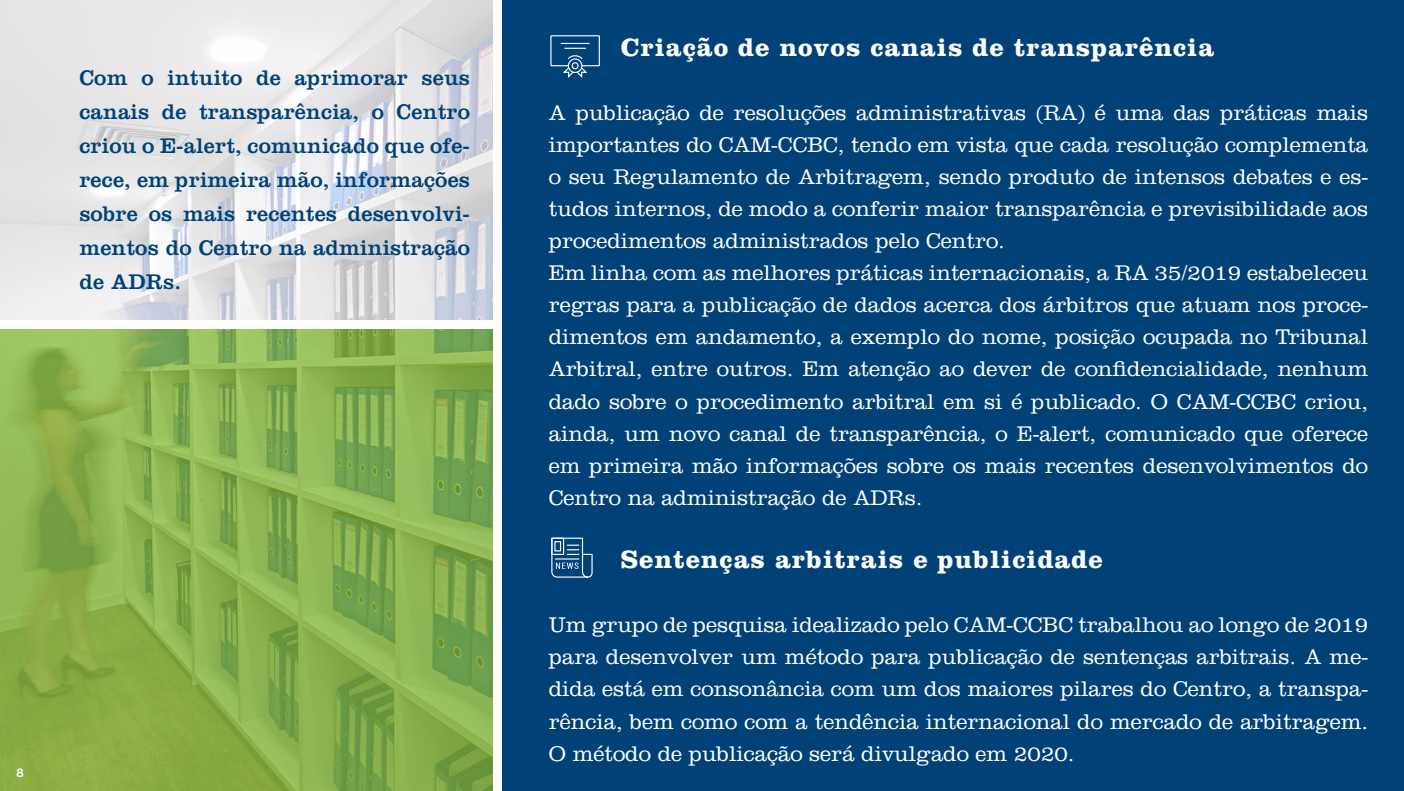
<style>
.page{position:relative;width:1404px;height:791px;background:#fff}
.page>*{position:absolute;margin:0;border:0;box-sizing:border-box;transform-origin:0 0}
.t1{font:700 26px "Clarendon";letter-spacing:.04em;color:#fff}
.t2{font:300 22px/32px "Clarendon";color:#fff}
.t3{font:22px/34px "Clarendon";letter-spacing:.01em;color:#004278;text-align:justify}
.t4{font:500 13px "Locator";color:#fff}
</style>
<div class="page">
<div style="left:497px;top:0;width:906px;height:791px;background:#004278"></div>
<img style="left:0;top:0;width:492px;height:791px">
<div style="left:0;top:320px;width:500px;height:9px;background:#fff"></div>
<div style="left:492px;top:0;width:9px;height:791px;background:#fff"></div>
<div style="left:550px;top:35px;width:50px;height:31px;border:1px solid #fff"></div>
<div style="left:567px;top:58px;width:15px;height:15px;border:1px solid #fff;border-radius:50%"></div>
<div style="left:571px;top:62px;width:7px;height:7px;border:1px solid #fff;border-radius:50%"></div>
<svg style="left:567px;top:55px;width:16px;height:5px"></svg>
<svg style="left:561px;top:66px;width:27px;height:12px"></svg>
<svg style="left:561px;top:43px;width:28px;height:6px"></svg>
<svg style="left:551px;top:537px;width:42px;height:41px"></svg>
<div style="left:554px;top:541px;width:7px;height:10px;border:1px solid #fff"></div>
<p class="t3" style="left:79px;top:60px;width:392px">Com o intuito de aprimorar seus canais de transparência, o Centro criou o E-alert, comunicado que ofe&shy;rece, em primeira mão, informações sobre os mais recentes desenvolvi&shy;mentos do Centro na administração de ADRs.</p>
<p class="t4" style="left:16px;top:766px;width:9px">8</p>
<p class="t1" style="left:620px;top:32px;width:595px">Criação de novos canais de transparência</p>
<p class="t2" style="left:549px;top:97px;width:820px">A publicação de resoluções administrativas (RA) é uma das práticas mais importantes do CAM-CCBC, tendo em vista que cada resolução complementa o seu Regulamento de Arbitragem, sendo produto de intensos debates e es&shy;tudos internos, de modo a conferir maior transparência e previsibilidade aos procedimentos administrados pelo Centro.<br>Em linha com as melhores práticas internacionais, a RA 35/2019 estabeleceu regras para a publicação de dados acerca dos árbitros que atuam nos proce&shy;dimentos em andamento, a exemplo do nome, posição ocupada no Tribunal Arbitral, entre outros. Em atenção ao dever de confidencialidade, nenhum dado sobre o procedimento arbitral em si é publicado. O CAM-CCBC criou, ainda, um novo canal de transparência, o E-alert, comunicado que oferece em primeira mão informações sobre os mais recentes desenvolvimentos do Centro na administração de ADRs.</p>
<p class="t1" style="left:566px;top:544px;width:537px">1. Sentenças arbitrais e publicidade</p>
<p class="t2" style="left:549px;top:609px;width:820px;text-align:justify">Um grupo de pesquisa idealizado pelo CAM-CCBC trabalhou ao longo de 2019 para desenvolver um método para publicação de sentenças arbitrais. A me&shy;dida está em consonância com um dos maiores pilares do Centro, a transpa&shy;rência, bem como com a tendência internacional do mercado de arbitragem.<br>O método de publicação será divulgado em 2020.</p>
</div>
